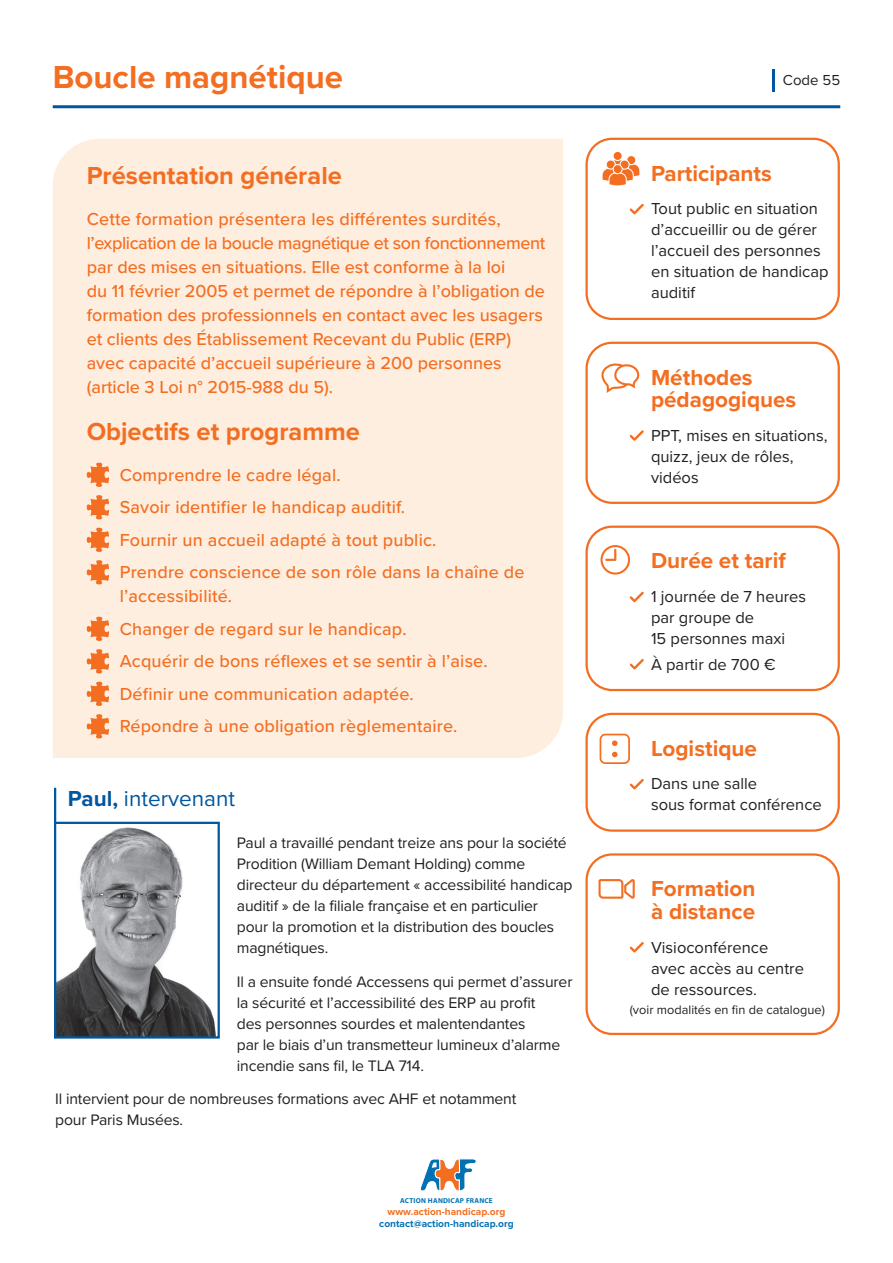
<style>
.page{position:relative;width:893px;height:1263px;background:#fff}
.page>*{position:absolute;margin:0;border:0;box-sizing:border-box;transform-origin:0 0}
.t1{font:700 33px "Proxima Nova";color:#f36e21}
.t2{font:700 25.5px "Proxima Nova";color:#f36e21}
.t3{font:700 22.5px/22.5px "Proxima Nova";color:#f36e21}
.t4{font:22.5px "Proxima Nova";color:#01579f}
.t5{font:500 18px/24px "Proxima Nova";letter-spacing:.01em;color:#f36e21}
.t6{font:16.5px/21px "Proxima Nova";color:#231f20}
.t7{font:15.75px/21px "Proxima Nova";letter-spacing:-.01em;color:#231f20}
.t8{font:15px "Proxima Nova";color:#231f20}
.t9{font:12.75px "Proxima Nova";color:#231f20}
.t10{font:700 10.2px "Proxima Nova";color:#0072b4}
.t11{font:700 10.2px "Proxima Nova";color:#f36e21}
.t12{font:700 7.2px "Myriad Pro";letter-spacing:.03em;color:#0072b4}
.s1{font-weight:700}
</style>
<div class="page">
<div style="left:53px;top:139px;width:510px;height:619px;background:#feeee0"></div>
<hr style="left:53px;top:105px;width:787px;height:3px;background:#01579f">
<hr style="left:772px;top:69px;width:3px;height:22px;background:#01579f">
<svg style="left:87px;top:462px;width:22px;height:25px"></svg>
<svg style="left:87px;top:495px;width:22px;height:24px"></svg>
<svg style="left:87px;top:527px;width:22px;height:25px"></svg>
<svg style="left:87px;top:560px;width:22px;height:24px"></svg>
<svg style="left:87px;top:616px;width:22px;height:25px"></svg>
<svg style="left:87px;top:649px;width:22px;height:24px"></svg>
<svg style="left:87px;top:681px;width:22px;height:25px"></svg>
<svg style="left:87px;top:714px;width:22px;height:24px"></svg>
<hr style="left:54px;top:788px;width:2px;height:250px;background:#01579f">
<img style="left:57px;top:827px;width:159px;height:208px">
<div style="left:54px;top:822px;width:166px;height:216px;border:2px solid #01579f"></div>
<div style="left:585px;top:138px;width:255px;height:182px;border:2px solid #f36e21;border-radius:26px"></div>
<div style="left:613px;top:151px;width:9px;height:9px;background:#f36e21;border-radius:50%"></div>
<div style="left:613px;top:151px;width:10px;height:10px;border:1px solid #fff;border-radius:50%"></div>
<div style="left:626px;top:155px;width:10px;height:10px;border:1px solid #fff;border-radius:50%"></div>
<svg style="left:602px;top:158px;width:38px;height:28px"></svg>
<div style="left:613px;top:165px;width:9px;height:9px;background:#f36e21;border-radius:50%"></div>
<div style="left:613px;top:164px;width:10px;height:10px;border:1px solid #fff;border-radius:50%"></div>
<svg style="left:630px;top:204px;width:14px;height:11px"></svg>
<div style="left:585px;top:342px;width:255px;height:162px;border:2px solid #f36e21;border-radius:26px"></div>
<svg style="left:630px;top:430px;width:14px;height:11px"></svg>
<svg style="left:601px;top:363px;width:39px;height:30px"></svg>
<div style="left:585px;top:526px;width:255px;height:165px;border:2px solid #f36e21;border-radius:26px"></div>
<svg style="left:630px;top:592px;width:14px;height:10px"></svg>
<svg style="left:630px;top:659px;width:14px;height:11px"></svg>
<svg style="left:600px;top:545px;width:30px;height:30px"></svg>
<div style="left:603px;top:547px;width:25px;height:25px;background:#fff;border-radius:50%"></div>
<svg style="left:605px;top:549px;width:11px;height:12px"></svg>
<div style="left:585px;top:713px;width:255px;height:119px;border:2px solid #f36e21;border-radius:26px"></div>
<svg style="left:630px;top:779px;width:14px;height:11px"></svg>
<div style="left:600px;top:734px;width:30px;height:30px;border:2px solid #f36e21;border-radius:5px"></div>
<svg style="left:612px;top:740px;width:5px;height:6px"></svg>
<svg style="left:612px;top:752px;width:5px;height:5px"></svg>
<div style="left:585px;top:853px;width:255px;height:182px;border:2px solid #f36e21;border-radius:26px"></div>
<svg style="left:630px;top:942px;width:14px;height:11px"></svg>
<svg style="left:598px;top:879px;width:37px;height:20px"></svg>
<svg style="left:420px;top:1159px;width:57px;height:32px"></svg>
<h1 class="t1" style="left:53px;top:52px;width:292px">Boucle magnétique</h1>
<p class="t8" style="left:783px;top:69px;width:59px">Code 55</p>
<h2 class="t2" style="left:87px;top:156px;width:257px">Présentation générale</h2>
<p class="t5" style="left:87px;top:206px;width:460px">Cette formation présentera les différentes surdités, l’explication de la boucle magnétique et son fonctionnement par des mises en situations. Elle est conforme à la loi<br>du 11 février 2005 et permet de répondre à l’obligation de formation des professionnels en contact avec les usagers et clients des Établissement Recevant du Public (ERP) avec capacité d’accueil supérieure à 200 personnes (article 3 Loi n° 2015-988 du 5).</p>
<h2 class="t2" style="left:87px;top:412px;width:275px">Objectifs et programme</h2>
<p class="t5" style="left:120px;top:458px;width:406px;line-height:32.5px">Comprendre le cadre légal.<br>Savoir identifier le handicap auditif.<br>Fournir un accueil adapté à tout public.<br>Prendre conscience de son rôle dans la chaîne de</p>
<p class="t5" style="left:120px;top:579px;width:369px;line-height:32.5px">l’accessibilité.<br>Changer de regard sur le handicap.<br>Acquérir de bons réflexes et se sentir à l’aise.<br>Définir une communication adaptée.<br>Répondre à une obligation règlementaire.</p>
<p class="t4" style="left:68px;top:781px;width:169px"><span class="s1">Paul,</span> intervenant</p>
<p class="t7" style="left:237px;top:831px;width:337px">Paul a travaillé pendant treize ans pour la société Prodition (William Demant Holding) comme directeur du département « accessibilité handicap auditif » de la filiale française et en particulier pour la promotion et la distribution des boucles magnétiques.</p>
<p class="t7" style="left:237px;top:970px;width:337px">Il a ensuite fondé Accessens qui permet d’assurer la sécurité et l’accessibilité des ERP au profit<br>des personnes sourdes et malentendantes<br>par le biais d’un transmetteur lumineux d’alarme incendie sans fil, le TLA 714.</p>
<p class="t7" style="left:55px;top:1088px;width:463px">Il intervient pour de nombreuses formations avec AHF et notamment pour Paris Musées.</p>
<p class="t12" style="left:400px;top:1196px;width:94px">ACTION HANDICAP FRANCE</p>
<p class="t11" style="left:388px;top:1203px;width:119px">www.action-handicap.org</p>
<p class="t10" style="left:379px;top:1216px;width:136px">contact@action-handicap.org</p>
<p class="t3" style="left:651px;top:161px;width:122px">Participants</p>
<p class="t6" style="left:651px;top:198px;width:179px">Tout public en situation d’accueillir ou de gérer l’accueil des personnes en situation de handicap auditif</p>
<p class="t3" style="left:651px;top:365px;width:147px">Méthodes pédagogiques</p>
<p class="t6" style="left:651px;top:424px;width:178px">PPT, mises en situations, quizz, jeux de rôles, vidéos</p>
<p class="t3" style="left:651px;top:549px;width:136px">Durée et tarif</p>
<p class="t6" style="left:651px;top:585px;width:157px">1 journée de 7 heures par groupe de<br>15 personnes maxi</p>
<p class="t6" style="left:651px;top:653px;width:126px">À partir de 700 €</p>
<p class="t3" style="left:651px;top:736px;width:107px">Logistique</p>
<p class="t6" style="left:651px;top:773px;width:172px">Dans une salle<br>sous format conférence</p>
<p class="t3" style="left:651px;top:877px;width:106px">Formation à distance</p>
<p class="t6" style="left:651px;top:936px;width:154px">Visioconférence avec accès au centre de ressources.</p>
<p class="t9" style="left:630px;top:1000px;width:197px">(voir modalités en fin de catalogue)</p>
</div>
